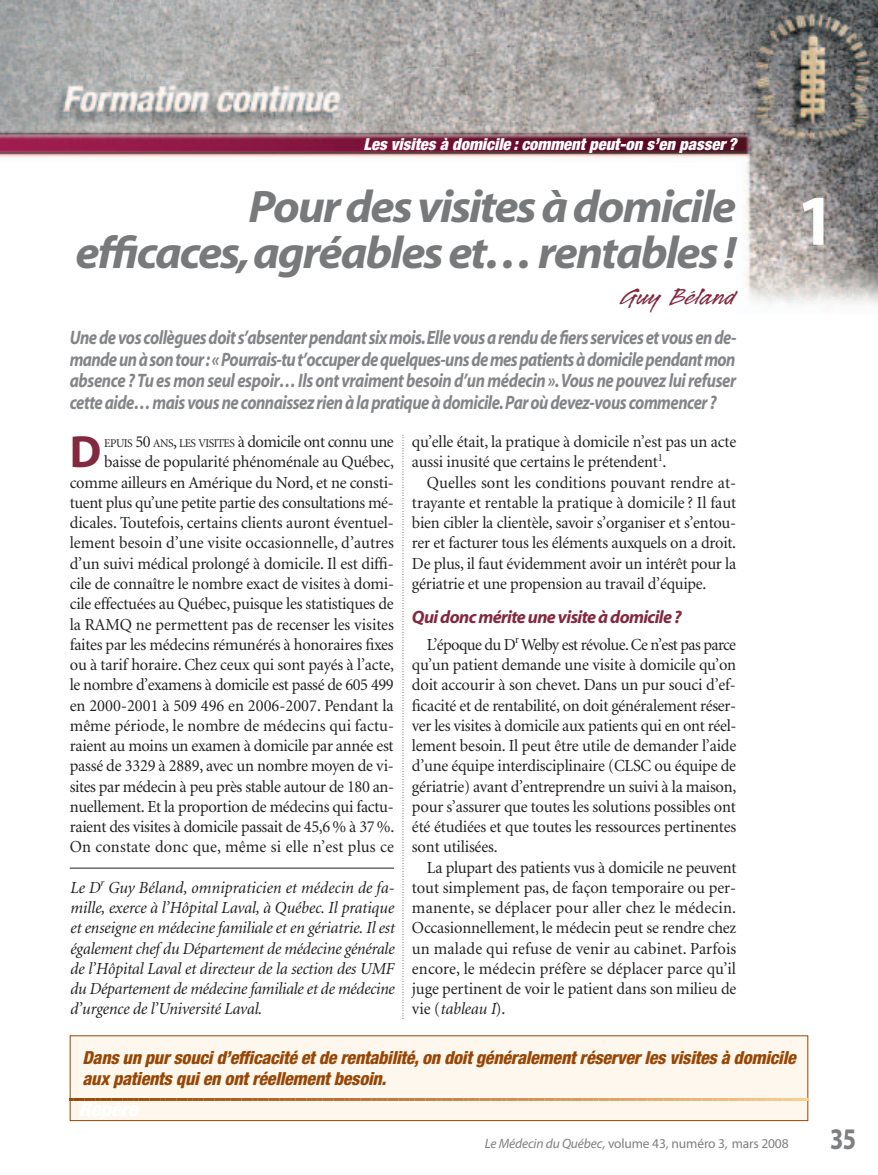
<style>
.page{position:relative;width:878px;height:1175px;background:#fff}
.page>*{position:absolute;margin:0;border:0;box-sizing:border-box;transform-origin:0 0}
.t1{font:700 72px "Myriad";color:#fff}
.t2{font:italic 700 45.75px/46.5px "Myriad";letter-spacing:-.04em;color:#77797b;text-align:right;scale:1.05 1}
.t3{font:700 45.3px "Myriad";color:#82293f}
.t4{font:700 30px "Myriad";color:#7d7f81;scale:.8 1}
.t5{font:27px "Legault Std";color:#82293f;scale:1.2 1}
.t6{font:italic 700 19.5px/21.8px "Myriad";letter-spacing:-.03em;color:#838588;text-align:justify;scale:.85 1}
.t7{font:italic 800 condensed 18px/21.8px "Helvetica Neue";letter-spacing:-.015em;color:#974705}
.t8{font:italic 700 18px "Myriad";letter-spacing:-.035em;color:#82293f}
.t9{font:16.8px/20.2px "Minion";letter-spacing:-.015em;color:#231f20;text-align:justify}
.t10{font:italic 16.8px/20.2px "Minion";letter-spacing:-.015em;color:#231f20;text-align:justify}
.t11{font:italic 900 condensed 16.5px "Helvetica Neue";color:#fff}
.t12{font:13.5px "Myriad";letter-spacing:-.01em;color:#7d7f81}
.s1{font-size:11.85px}
.s2{font-style:italic}
</style>
<div class="page">
<img style="left:0;top:0;width:878px;height:304px">
<svg style="left:402px;top:435px;width:1px;height:584px"></svg>
<hr style="left:70px;top:867px;width:324px;height:1px;background:#231f20">
<div style="left:70px;top:1035px;width:737px;height:85px;background:#fef7ed"></div>
<svg style="left:70px;top:1098px;width:23px;height:22px"></svg>
<hr style="left:97px;top:1098px;width:2px;height:22px;background:#9b4b0a">
<svg style="left:103px;top:1098px;width:109px;height:3px"></svg>
<hr style="left:216px;top:1098px;width:2px;height:22px;background:#a95d1e">
<svg style="left:222px;top:1098px;width:109px;height:3px"></svg>
<hr style="left:335px;top:1098px;width:2px;height:22px;background:#ba7133">
<svg style="left:341px;top:1098px;width:255px;height:3px"></svg>
<hr style="left:600px;top:1098px;width:2px;height:22px;background:#dea065">
<svg style="left:606px;top:1098px;width:109px;height:3px"></svg>
<hr style="left:719px;top:1098px;width:2px;height:22px;background:#efba7d">
<svg style="left:725px;top:1098px;width:82px;height:3px"></svg>
<p class="t11" style="left:363px;top:138px;width:374px">Les visites à domicile : comment peut-on s’en passer ?</p>
<h2 class="t2" style="left:75px;top:188px;width:630px">Pour des visites à domicile efficaces,agréables et… rentables !</h2>
<h3 class="t5" style="left:621px;top:279px;width:98px">Guy Béland</h3>
<p class="t6" style="left:70px;top:328px;width:785px">Une de vos collègues doit s’absenter pendant six mois.Elle vous a rendu de fiers services et vous en de&shy;mande un à son tour :« Pourrais-tu t’occuper de quelques-uns de mes patients à domicile pendant mon absence ? Tu es mon seul espoir… Ils ont vraiment besoin d’un médecin ».Vous ne pouvez lui refuser cette aide… mais vous ne connaissez rien à la pratique à domicile.Par où devez-vous commencer ?</p>
<p class="t9" style="left:70px;top:433px;width:326px;text-align:right"><span class="s1">EPUIS</span> 50 <span class="s1">ANS</span>, <span class="s1">LES VISITES</span> à domicile ont connu une baisse de popularité phénoménale au Québec, comme ailleurs en Amérique du Nord, et ne consti&shy;tuent plus qu’une petite partie des consultations mé&shy;dicales. Toutefois, certains clients auront éventuel&shy;lement besoin d’une visite occasionnelle, d’autres d’un suivi médical prolongé à domicile. Il est diffi&shy;cile de connaître le nombre exact de visites à domi&shy;cile effectuées au Québec, puisque les statistiques de la RAMQ ne permettent pas de recenser les visites faites par les médecins rémunérés à honoraires fixes ou à tarif horaire. Chez ceux qui sont payés à l’acte, le nombre d’examens à domicile est passé de 605 499 en 2000-2001 à 509 496 en 2006-2007. Pendant la même période, le nombre de médecins qui factu&shy;raient au moins un examen à domicile par année est passé de 3329 à 2889, avec un nombre moyen de vi&shy;sites par médecin à peu près stable autour de 180 an&shy;nuellement. Et la proportion de médecins qui factu&shy;raient des visites à domicile passait de 45,6 % à 37 %.<br>On constate donc que, même si elle n’est plus ce</p>
<p class="t9" style="left:412px;top:433px;width:326px">qu’elle était, la pratique à domicile n’est pas un acte aussi inusité que certains le prétendent<sup>1</sup>.</p>
<h3 class="t3" style="left:70px;top:435px;width:33px">D</h3>
<p class="t9" style="left:412px;top:473px;width:326px;text-indent:15px">Quelles sont les conditions pouvant rendre at&shy;trayante et rentable la pratique à domicile ? Il faut bien cibler la clientèle, savoir s’organiser et s’entou&shy;rer et facturer tous les éléments auxquels on a droit.<br>De plus, il faut évidemment avoir un intérêt pour la gériatrie et une propension au travail d’équipe.</p>
<p class="t8" style="left:412px;top:610px;width:271px">Qui donc mérite une visite à domicile ?</p>
<p class="t9" style="left:412px;top:635px;width:326px;text-indent:15px">L’époque du D<sup>r</sup> Welby est révolue. Ce n’est pas parce qu’un patient demande une visite à domicile qu’on doit accourir à son chevet. Dans un pur souci d’ef&shy;ficacité et de rentabilité, on doit généralement réser&shy;ver les visites à domicile aux patients qui en ont réel&shy;lement besoin. Il peut être utile de demander l’aide d’une équipe interdisciplinaire (CLSC ou équipe de gériatrie) avant d’entreprendre un suivi à la maison, pour s’assurer que toutes les solutions possibles ont été étudiées et que toutes les ressources pertinentes sont utilisées.</p>
<p class="t9" style="left:412px;top:858px;width:326px;text-indent:15px">La plupart des patients vus à domicile ne peuvent tout simplement pas, de façon temporaire ou per&shy;manente, se déplacer pour aller chez le médecin.<br>Occasionnellement, le médecin peut se rendre chez un malade qui refuse de venir au cabinet. Parfois encore, le médecin préfère se déplacer parce qu’il juge pertinent de voir le patient dans son milieu de vie (<span class="s2">tableau I</span>).</p>
<p class="t10" style="left:70px;top:878px;width:326px">Le D<sup>r</sup> Guy Béland, omnipraticien et médecin de fa&shy;mille, exerce à l’Hôpital Laval, à Québec. Il pratique et enseigne en médecine familiale et en gériatrie. Il est également chef du Département de médecine générale de l’Hôpital Laval et directeur de la section des UMF du Département de médecine familiale et de médecine d’urgence de l’Université Laval.</p>
<h1 class="t1" style="left:796px;top:193px;width:40px">1</h1>
<p class="t7" style="left:82px;top:1047px;width:714px">Dans un pur souci d’efficacité et de rentabilité, on doit généralement réserver les visites à domicile aux patients qui en ont réellement besoin.</p>
<p class="t12" style="left:485px;top:1138px;width:305px"><span class="s2">Le Médecin du Québec,</span> volume 43, numéro 3, mars 2008</p>
<h3 class="t4" style="left:830px;top:1127px;width:34px">35</h3>
</div>
